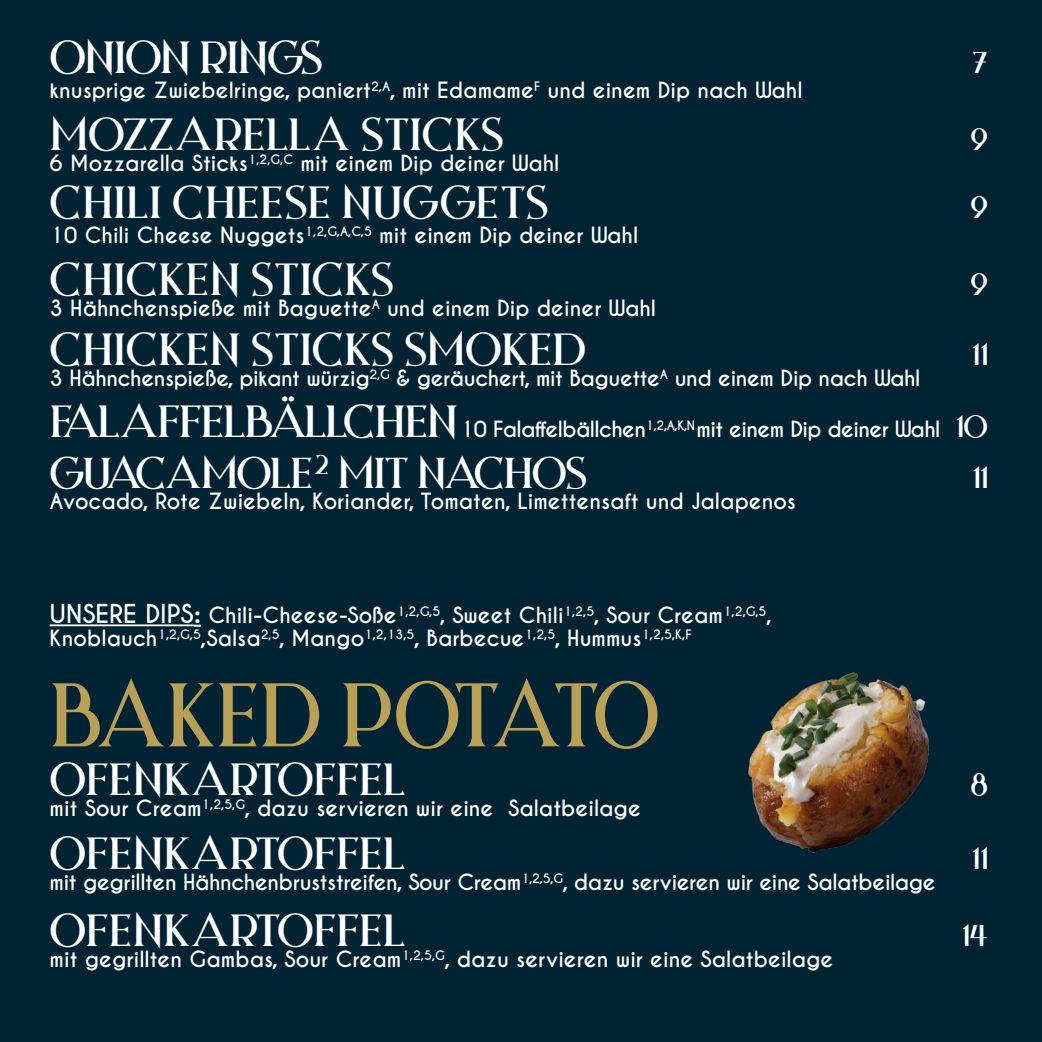
<style>
.page{position:relative;width:1042px;height:1042px;background:#002333}
.page>*{position:absolute;margin:0;border:0;box-sizing:border-box;transform-origin:0 0}
.t1{font:84px "Night Zone";letter-spacing:-.09em;color:#baa057;scale:.91 1}
.t2{font:42px "Night Zone";letter-spacing:-.015em;color:#fff}
.t3{font:42px "Night Zone";letter-spacing:-.05em;color:#fff}
.t4{font:40.25px "Night Zone";letter-spacing:-.05em;color:#fff}
.t5{font:28px "Night Zone";letter-spacing:.04em;color:#fff}
.t6{font:700 21px/22.8px "Caviar Dreams";color:#fff}
.t7{font:700 21px "Caviar Dreams";letter-spacing:-.02em;color:#fff}
.t8{font:700 21px "Caviar Dreams";letter-spacing:-.03em;color:#fff}
.s1{font-family:"Night Zone";font-weight:400;font-size:42px}
.s2{font-family:"Night Zone";font-weight:400;font-size:28px}
.s3{font-size:24.5px}
.s4{font-size:28px}
</style>
<div class="page">
<img style="left:748px;top:672px;width:181px;height:181px">
<hr style="left:50px;top:624px;width:144px;height:2px;background:#fff">
<svg style="left:194px;top:625px;width:7px;height:2px"></svg>
<h2 class="t3" style="left:50px;top:30px;width:275px">ONION RINGS</h2>
<p class="t6" style="left:50px;top:79px;width:754px">knusprige Zwiebelringe, paniert<sup>2,A</sup>, mit Edamame<sup>F</sup> und einem Dip nach Wahl</p>
<h2 class="t2" style="left:50px;top:107px;width:456px">MOZZARELLA STICKS</h2>
<p class="t6" style="left:50px;top:152px;width:511px">6 Mozzarella Sticks<sup>1,2,G,C</sup> mit einem Dip deiner Wahl</p>
<h2 class="t2" style="left:50px;top:175px;width:500px">CHILI CHEESE NUGGETS</h2>
<h3 class="t5" style="left:972px;top:44px;width:17px">7</h3>
<h3 class="t5" style="left:970px;top:121px;width:19px">9</h3>
<h3 class="t5" style="left:970px;top:189px;width:19px">9</h3>
<p class="t6" style="left:50px;top:224px;width:590px">10 Chili Cheese Nuggets<sup>1,2,G,A,C,5</sup> mit einem Dip deiner Wahl</p>
<h2 class="t2" style="left:50px;top:252px;width:346px">CHICKEN STICKS</h2>
<h3 class="t5" style="left:970px;top:266px;width:19px">9</h3>
<p class="t6" style="left:50px;top:298px;width:608px">3 Hähnchenspieße mit Baguette<sup>A</sup> und einem Dip deiner Wahl</p>
<h2 class="t2" style="left:50px;top:322px;width:538px">CHICKEN STICKS SMOKED</h2>
<h3 class="t5" style="left:972px;top:336px;width:17px">11</h3>
<p class="t7" style="left:50px;top:366px;width:872px">3 Hähnchenspieße, pikant würzig<sup>2,G</sup> &amp; geräuchert, mit Baguette<sup>A</sup> und einem Dip nach Wahl</p>
<p class="t8" style="left:50px;top:416px;width:939px"><span class="s1">FALAFFELBÄLLCHEN</span>10 Falaffelbällchen<sup>1,2,A,K,N</sup> mit einem Dip deiner Wahl <span class="s2">10</span></p>
<h3 class="t4" style="left:50px;top:446px;width:539px">GUACAMOLE <sup>2</sup> MIT NACHOS</h3>
<h3 class="t5" style="left:973px;top:459px;width:16px">11</h3>
<p class="t6" style="left:50px;top:490px;width:748px">Avocado, Rote Zwiebeln, Koriander, Tomaten, Limettensaft und Jalapenos</p>
<p class="t6" style="left:50px;top:604px;width:724px"><span class="s3">UNSERE DIPS</span><span class="s4">:</span> Chili-Cheese-Soße<sup>1,2,G,5</sup>, Sweet Chili<sup>1,2,5</sup>, Sour Cream<sup>1,2,G,5</sup>,<br>Knoblauch<sup>1,2,G,5</sup>,Salsa<sup>2,5</sup>, Mango<sup>1,2,13,5</sup>, Barbecue<sup>1,2,5</sup>, Hummus<sup>1,2,5,K,F</sup></p>
<h1 class="t1" style="left:50px;top:659px;width:672px">BAKED POTATO</h1>
<h2 class="t2" style="left:50px;top:752px;width:358px">OFENKARTOFFEL</h2>
<p class="t6" style="left:50px;top:797px;width:593px">mit Sour Cream<sup>1,2,5,G</sup>, dazu servieren wir eine Salatbeilage</p>
<h2 class="t2" style="left:50px;top:825px;width:358px">OFENKARTOFFEL</h2>
<p class="t7" style="left:50px;top:869px;width:888px">mit gegrillten Hähnchenbruststreifen, Sour Cream<sup>1,2,5,G</sup>, dazu servieren wir eine Salatbeilage</p>
<h2 class="t2" style="left:50px;top:902px;width:358px">OFENKARTOFFEL</h2>
<p class="t6" style="left:50px;top:948px;width:785px">mit gegrillten Gambas, Sour Cream<sup>1,2,5,G</sup>, dazu servieren wir eine Salatbeilage</p>
<h3 class="t5" style="left:970px;top:766px;width:19px">8</h3>
<h3 class="t5" style="left:972px;top:840px;width:17px">11</h3>
<h3 class="t5" style="left:962px;top:917px;width:27px">14</h3>
</div>
